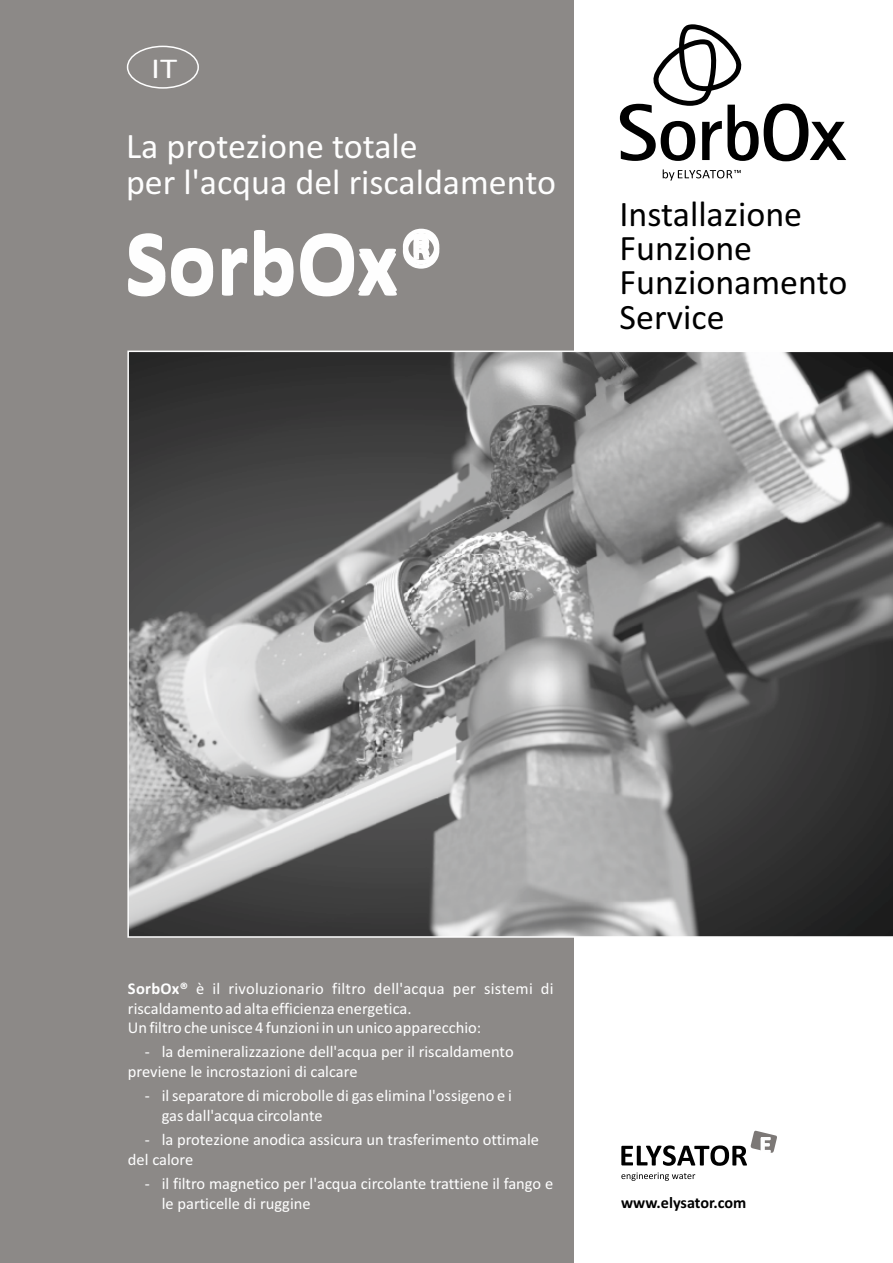
<style>
.page{position:relative;width:893px;height:1263px;background:#fff}
.page>*{position:absolute;margin:0;border:0;box-sizing:border-box;transform-origin:0 0}
.t1{font:700 90px "Calibri";color:#fefefe}
.t2{font:36px/36.3px "Calibri";color:#fefefe}
.t3{font:36px/34.2px "Calibri";color:#000}
.t4{font:28.8px "Calibri";color:#fefefe;scale:1.22 1}
.t5{font:16.5px/20.1px "Calibri";color:#fefefe}
.t6{font:700 16.2px "Calibri";color:#000}
.s1{font-weight:700}
</style>
<div class="page">
<div style="left:0;top:0;width:574px;height:1263px;background:#8c8987"></div>
<svg style="left:620px;top:24px;width:226px;height:137px"></svg>
<svg style="left:663px;top:169px;width:78px;height:12px"></svg>
<svg style="left:621px;top:1131px;width:156px;height:35px"></svg>
<svg style="left:621px;top:1172px;width:74px;height:9px"></svg>
<div style="left:127px;top:46px;width:72px;height:43px;border:2px solid #fefefe;border-radius:50%"></div>
<svg style="left:127px;top:351px;width:766px;height:587px;background:#7b7b7b"></svg>
<h3 class="t4" style="left:151px;top:56px;width:23px">IT</h3>
<h2 class="t2" style="left:126px;top:131px;width:431px">La protezione totale<br>per l'acqua del riscaldamento</h2>
<h1 class="t1" style="left:125px;top:224px;width:320px">SorbOx®</h1>
<h2 class="t3" style="left:620px;top:200px;width:229px">Installazione<br>Funzione<br>Funzionamento<br>Service</h2>
<p class="t5" style="left:128px;top:980px;width:427px;line-height:19.6px"><span class="s1">SorbOx®</span> è il rivoluzionario filtro dell'acqua per sistemi di riscaldamento ad alta efficienza energetica.<br>Un filtro che unisce 4 funzioni in un unico apparecchio:</p>
<p class="t5" style="left:128px;top:1043px;width:387px;text-indent:17px">- la demineralizzazione dell'acqua per il riscaldamento previene le incrostazioni di calcare</p>
<p class="t5" style="left:162px;top:1087px;width:352px;text-indent:-17px">- il separatore di microbolle di gas elimina l'ossigeno e i gas dall'acqua circolante</p>
<p class="t5" style="left:128px;top:1131px;width:413px;text-indent:17px">- la protezione anodica assicura un trasferimento ottimale del calore</p>
<p class="t5" style="left:162px;top:1175px;width:393px;text-indent:-17px">- il filtro magnetico per l'acqua circolante trattiene il fango e le particelle di ruggine</p>
<p class="t6" style="left:621px;top:1195px;width:127px">www.elysator.com</p>
</div>
